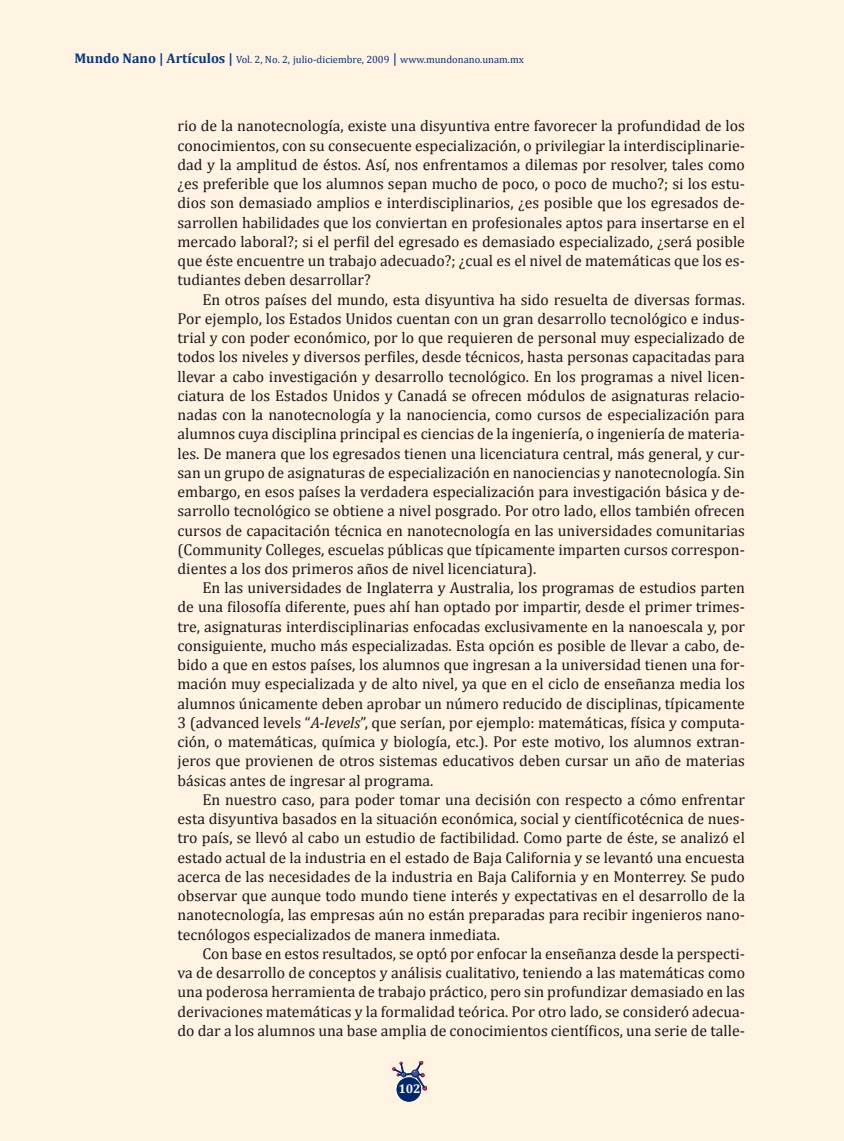
<style>
.page{position:relative;width:844px;height:1141px;background:#fff}
.page>*{position:absolute;margin:0;border:0;box-sizing:border-box;transform-origin:0 0}
.t1{font:15.75px/19.2px "Cambria";color:#1a171c;text-align:justify}
.t2{font:700 12.6px "Cambria";color:#fff}
.t3{font:10.5px "Cambria";color:#00368b}
.s1{font-weight:700;font-size:14px}
.s2{font-size:14px}
.s3{font-style:italic}
</style>
<div class="page">
<div style="left:0;top:0;width:843px;height:1141px;background:#fff3e1"></div>
<svg style="left:392px;top:1061px;width:34px;height:41px"></svg>
<div style="left:396px;top:1077px;width:25px;height:25px;background:#03276e;border-radius:50%"></div>
<p class="t3" style="left:74px;top:54px;width:451px"><span class="s1">Mundo Nano | Artículos |</span> Vol. 2, No. 2, julio-diciembre, 2009 <span class="s2">|</span> www.mundonano.unam.mx</p>
<p class="t1" style="left:177px;top:116px;width:568px">rio de la nanotecnología, existe una disyuntiva entre favorecer la profundidad de los conocimientos, con su consecuente especialización, o privilegiar la interdisciplinarie&shy;dad y la amplitud de éstos. Así, nos enfrentamos a dilemas por resolver, tales como ¿es preferible que los alumnos sepan mucho de poco, o poco de mucho?; si los estu&shy;dios son demasiado amplios e interdisciplinarios, ¿es posible que los egresados de&shy;sarrollen habilidades que los conviertan en profesionales aptos para insertarse en el mercado laboral?; si el perfil del egresado es demasiado especializado, ¿será posible que éste encuentre un trabajo adecuado?; ¿cual es el nivel de matemáticas que los es&shy;tudiantes deben desarrollar?</p>
<p class="t1" style="left:177px;top:289px;width:569px;text-indent:25px">En otros países del mundo, esta disyuntiva ha sido resuelta de diversas formas.<br>Por ejemplo, los Estados Unidos cuentan con un gran desarrollo tecnológico e indus&shy;trial y con poder económico, por lo que requieren de personal muy especializado de todos los niveles y diversos perfiles, desde técnicos, hasta personas capacitadas para llevar a cabo investigación y desarrollo tecnológico. En los programas a nivel licen&shy;ciatura de los Estados Unidos y Canadá se ofrecen módulos de asignaturas relacio&shy;nadas con la nanotecnología y la nanociencia, como cursos de especialización para alumnos cuya disciplina principal es ciencias de la ingeniería, o ingeniería de materia&shy;les. De manera que los egresados tienen una licenciatura central, más general, y cur&shy;san un grupo de asignaturas de especialización en nanociencias y nanotecnología. Sin embargo, en esos países la verdadera especialización para investigación básica y de&shy;sarrollo tecnológico se obtiene a nivel posgrado. Por otro lado, ellos también ofrecen cursos de capacitación técnica en nanotecnología en las universidades comunitarias (Community Colleges, escuelas públicas que típicamente imparten cursos correspon&shy;dientes a los dos primeros años de nivel licenciatura).</p>
<p class="t1" style="left:177px;top:578px;width:569px;text-indent:25px">En las universidades de Inglaterra y Australia, los programas de estudios parten de una filosofía diferente, pues ahí han optado por impartir, desde el primer trimes&shy;tre, asignaturas interdisciplinarias enfocadas exclusivamente en la nanoescala y, por consiguiente, mucho más especializadas. Esta opción es posible de llevar a cabo, de&shy;bido a que en estos países, los alumnos que ingresan a la universidad tienen una for&shy;mación muy especializada y de alto nivel, ya que en el ciclo de enseñanza media los alumnos únicamente deben aprobar un número reducido de disciplinas, típicamente 3 (advanced levels “<span class="s3">A-levels</span>”, que serían, por ejemplo: matemáticas, física y computa&shy;ción, o matemáticas, química y biología, etc.). Por este motivo, los alumnos extran&shy;jeros que provienen de otros sistemas educativos deben cursar un año de materias básicas antes de ingresar al programa.</p>
<p class="t1" style="left:177px;top:790px;width:569px;text-indent:25px">En nuestro caso, para poder tomar una decisión con respecto a cómo enfrentar esta disyuntiva basados en la situación económica, social y científicotécnica de nues&shy;tro país, se llevó al cabo un estudio de factibilidad. Como parte de éste, se analizó el estado actual de la industria en el estado de Baja California y se levantó una encuesta acerca de las necesidades de la industria en Baja California y en Monterrey. Se pudo observar que aunque todo mundo tiene interés y expectativas en el desarrollo de la nanotecnología, las empresas aún no están preparadas para recibir ingenieros nano&shy;tecnólogos especializados de manera inmediata.</p>
<p class="t1" style="left:177px;top:944px;width:569px;text-indent:25px">Con base en estos resultados, se optó por enfocar la enseñanza desde la perspecti&shy;va de desarrollo de conceptos y análisis cualitativo, teniendo a las matemáticas como una poderosa herramienta de trabajo práctico, pero sin profundizar demasiado en las derivaciones matemáticas y la formalidad teórica. Por otro lado, se consideró adecua&shy;do dar a los alumnos una base amplia de conocimientos científicos, una serie de talle-</p>
<p class="t2" style="left:398px;top:1081px;width:24px">102</p>
</div>
